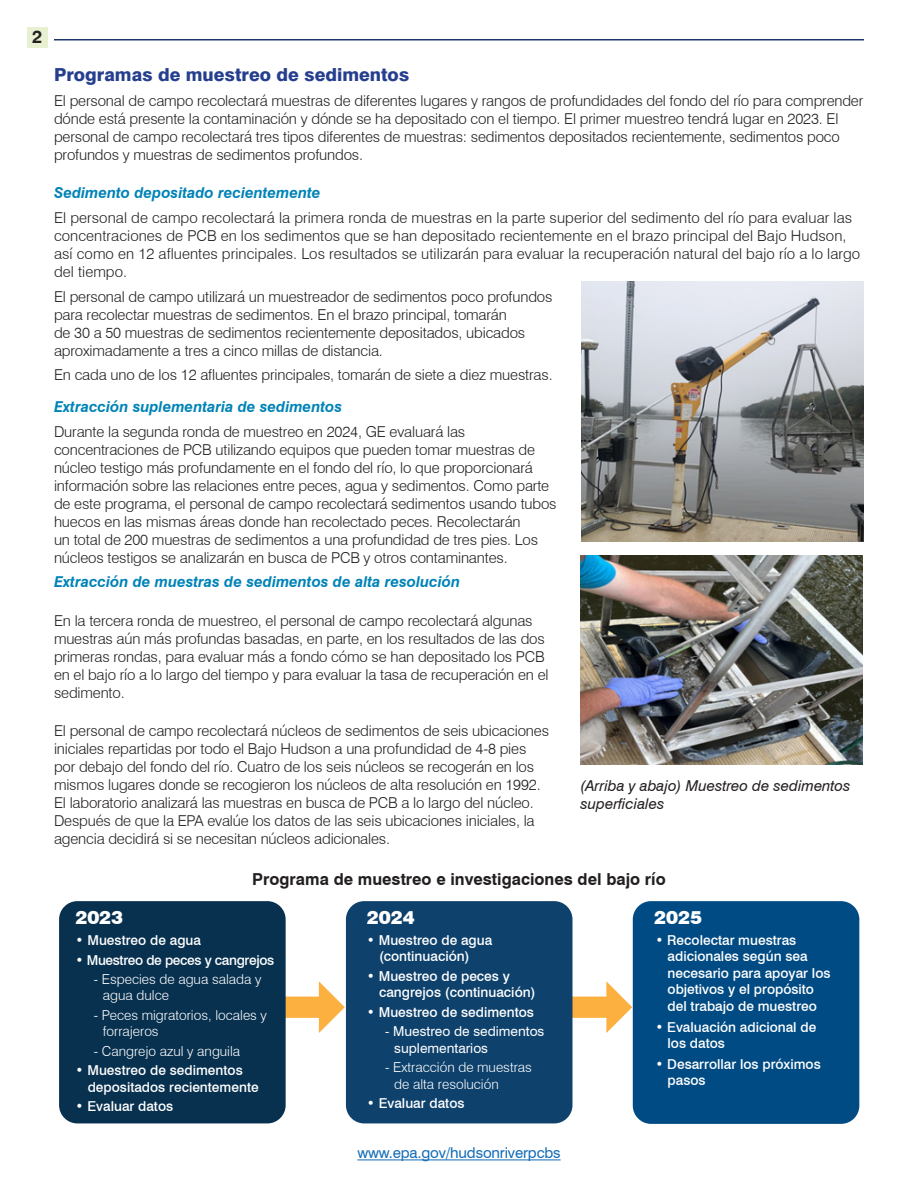
<style>
.page{position:relative;width:918px;height:1188px;background:#fff}
.page>*{position:absolute;margin:0;border:0;box-sizing:border-box;transform-origin:0 0}
.t1{font:900 18.3px "Swiss 721 BT";color:#fff}
.Sub_01{font:800 18px "Swiss 721 BT";color:#253f8e}
.t2{font:700 18px "Swiss 721 BT";color:#231f20}
.Sub_01-2{font:700 16.5px "Swiss 721 BT";color:#231f20}
.Body_01{font:300 15px/18px "Swiss 721 BT";letter-spacing:-.01em;color:#231f20}
.Sub_01-3{font:300 15px/18px "Swiss 721 BT";letter-spacing:-.01em;color:#231f20}
.Sub_02{font:300 15px/18px "Swiss 721 BT";letter-spacing:.005em;color:#231f20}
.Sub_02-2{font:italic 700 15px "Swiss 721 BT";color:#0083b7}
.Body_01-2{font:italic 700 15px "Swiss 721 BT";color:#0083b7}
.Caption_02{font:italic 15px/18px "Swiss 721 BT";color:#231f20}
.Body_01-3{font:15px "Swiss 721 BT";letter-spacing:-.01em;color:#126cb7}
.t3{font:500 13.65px/16.4px "Swiss 721 BT";color:#fff}
.t4{font:300 13.65px/16.4px "Swiss 721 BT";color:#fff}
.t5{font:13.65px/16.4px "Swiss 721 BT";color:#fff}
.t6{font:500 13.65px "Swiss 721 BT";letter-spacing:-.025em;color:#fff}
</style>
<div class="page">
<div style="left:27px;top:27px;width:20px;height:20px;background:#e7f1d2"></div>
<hr style="left:54px;top:39px;width:810px;height:2px;background:#1b366b">
<hr style="left:357px;top:1160px;width:204px;height:1px;background:#126cb7">
<div style="left:566px;top:997px;width:44px;height:21px;background:#fbb03f"></div>
<svg style="left:606px;top:981px;width:26px;height:52px"></svg>
<div style="left:278px;top:997px;width:44px;height:21px;background:#fbb03f"></div>
<svg style="left:319px;top:981px;width:26px;height:52px"></svg>
<div style="left:59px;top:901px;width:227px;height:222px;background:#083150;border-radius:18px"></div>
<div style="left:346px;top:901px;width:226px;height:222px;background:#0e416c;border-radius:18px"></div>
<div style="left:633px;top:901px;width:226px;height:223px;background:#004b84;border-radius:18px"></div>
<img style="left:581px;top:282px;width:283px;height:260px">
<img style="left:581px;top:555px;width:281px;height:209px">
<p class="t2" style="left:32px;top:24px;width:12px">2</p>
<p class="Sub_01" style="left:54px;top:64px;width:357px">Programas de muestreo de sedimentos</p>
<p class="Body_01" style="left:54px;top:91px;width:811px">El personal de campo recolectará muestras de diferentes lugares y rangos de profundidades del fondo del río para comprender dónde está presente la contaminación y dónde se ha depositado con el tiempo. El primer muestreo tendrá lugar en 2023. El personal de campo recolectará tres tipos diferentes de muestras: sedimentos depositados recientemente, sedimentos poco profundos y muestras de sedimentos profundos.</p>
<p class="Sub_02-2" style="left:54px;top:184px;width:268px">Sedimento depositado recientemente</p>
<p class="Sub_02" style="left:54px;top:208px;width:808px">El personal de campo recolectará la primera ronda de muestras en la parte superior del sedimento del río para evaluar las concentraciones de PCB en los sedimentos que se han depositado recientemente en el brazo principal del Bajo Hudson, así como en 12 afluentes principales. Los resultados se utilizarán para evaluar la recuperación natural del bajo río a lo largo del tiempo.</p>
<p class="Sub_02" style="left:54px;top:287px;width:500px">El personal de campo utilizará un muestreador de sedimentos poco profundos para recolectar muestras de sedimentos. En el brazo principal, tomarán<br>de 30 a 50 muestras de sedimentos recientemente depositados, ubicados aproximadamente a tres a cinco millas de distancia.</p>
<p class="Sub_02" style="left:54px;top:366px;width:500px">En cada uno de los 12 afluentes principales, tomarán de siete a diez muestras.</p>
<p class="Sub_02-2" style="left:54px;top:397px;width:290px">Extracción suplementaria de sedimentos</p>
<p class="Body_01" style="left:54px;top:422px;width:504px">Durante la segunda ronda de muestreo en 2024, GE evaluará las concentraciones de PCB utilizando equipos que pueden tomar muestras de núcleo testigo más profundamente en el fondo del río, lo que proporcionará información sobre las relaciones entre peces, agua y sedimentos. Como parte de este programa, el personal de campo recolectará sedimentos usando tubos huecos en las mismas áreas donde han recolectado peces. Recolectarán<br>un total de 200 muestras de sedimentos a una profundidad de tres pies. Los núcleos testigos se analizarán en busca de PCB y otros contaminantes.</p>
<p class="Body_01-2" style="left:54px;top:573px;width:408px">Extracción de muestras de sedimentos de alta resolución</p>
<p class="Sub_01-3" style="left:54px;top:611px;width:496px">En la tercera ronda de muestreo, el personal de campo recolectará algunas muestras aún más profundas basadas, en parte, en los resultados de las dos primeras rondas, para evaluar más a fondo cómo se han depositado los PCB en el bajo río a lo largo del tiempo y para evaluar la tasa de recuperación en el sedimento.</p>
<p class="Sub_01-3" style="left:54px;top:721px;width:497px">El personal de campo recolectará núcleos de sedimentos de seis ubicaciones iniciales repartidas por todo el Bajo Hudson a una profundidad de 4-8 pies por debajo del fondo del río. Cuatro de los seis núcleos se recogerán en los mismos lugares donde se recogieron los núcleos de alta resolución en 1992.<br>El laboratorio analizará las muestras en busca de PCB a lo largo del núcleo.<br>Después de que la EPA evalúe los datos de las seis ubicaciones iniciales, la agencia decidirá si se necesitan núcleos adicionales.</p>
<p class="Caption_02" style="left:581px;top:776px;width:272px">(Arriba y abajo) Muestreo de sedimentos superficiales</p>
<p class="Sub_01-2" style="left:252px;top:868px;width:415px">Programa de muestreo e investigaciones del bajo río</p>
<p class="t1" style="left:75px;top:906px;width:49px">2023</p>
<p class="t3" style="left:76px;top:932px;width:127px">• Muestreo de agua</p>
<p class="t6" style="left:76px;top:951px;width:200px">• Muestreo de peces y cangrejos</p>
<p class="t4" style="left:103px;top:971px;width:160px;text-indent:-9px">- Especies de agua salada y agua dulce</p>
<p class="t4" style="left:103px;top:1007px;width:166px;text-indent:-9px">- Peces migratorios, locales y forrajeros</p>
<p class="t4" style="left:94px;top:1043px;width:148px">- Cangrejo azul y anguila</p>
<p class="t3" style="left:88px;top:1062px;width:172px;text-indent:-12px">• Muestreo de sedimentos depositados recientemente</p>
<p class="t3" style="left:76px;top:1098px;width:99px">• Evaluar datos</p>
<p class="t1" style="left:367px;top:906px;width:49px">2024</p>
<p class="t3" style="left:379px;top:932px;width:115px;text-indent:-12px">• Muestreo de agua (continuación)</p>
<p class="t3" style="left:379px;top:968px;width:158px;text-indent:-12px">• Muestreo de peces y cangrejos (continuación)</p>
<p class="t3" style="left:367px;top:1004px;width:169px">• Muestreo de sedimentos</p>
<p class="t5" style="left:394px;top:1023px;width:152px;text-indent:-9px">- Muestreo de sedimentos suplementarios</p>
<p class="t4" style="left:394px;top:1059px;width:139px;text-indent:-9px">- Extracción de muestras de alta resolución</p>
<p class="t3" style="left:367px;top:1095px;width:99px">• Evaluar datos</p>
<p class="t1" style="left:654px;top:906px;width:49px">2025</p>
<p class="t3" style="left:668px;top:932px;width:164px;text-indent:-12px">• Recolectar muestras adicionales según sea necesario para apoyar los objetivos y el propósito del trabajo de muestreo</p>
<p class="t3" style="left:668px;top:1019px;width:150px;text-indent:-12px">• Evaluación adicional de los datos</p>
<p class="t3" style="left:668px;top:1056px;width:155px;text-indent:-12px">• Desarrollar los próximos pasos</p>
<p class="Body_01-3" style="left:357px;top:1143px;width:205px">www.epa.gov/hudsonriverpcbs</p>
</div>
